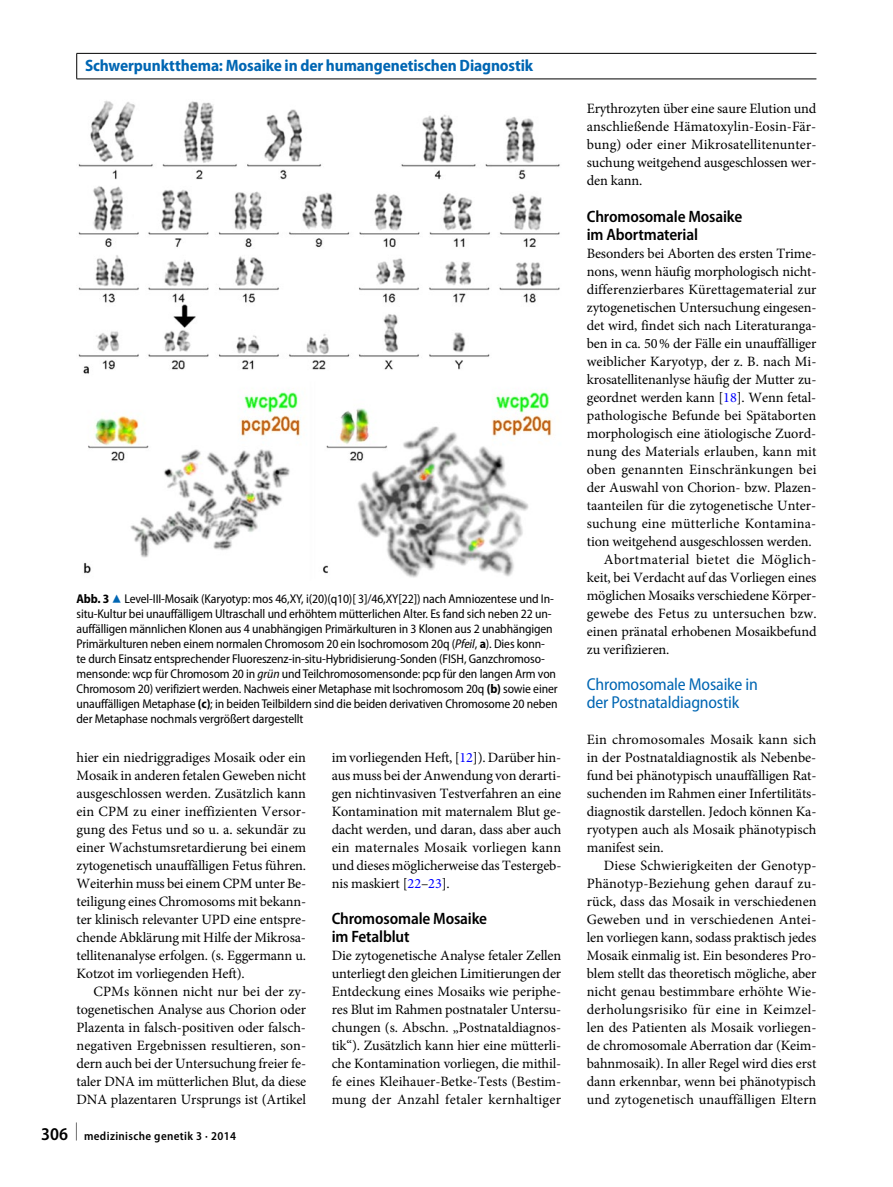
<style>
.page{position:relative;width:893px;height:1187px;background:#fff}
.page>*{position:absolute;margin:0;border:0;box-sizing:border-box;transform-origin:0 0}
.t1{font:semi-condensed 17.25px/18px "Myriad Pro";letter-spacing:-.01em;color:#0066b3}
.t2{font:600 semi-condensed 16.5px/18px "Myriad Pro";letter-spacing:-.01em;color:#000}
.t3{font:700 semi-condensed 16.5px "Myriad Pro";letter-spacing:-.005em;color:#0066b3}
.t4{font:14.25px/18px "Minion Pro";letter-spacing:-.005em;color:#000;text-align:justify}
.t5{font:14.25px "Minion Pro";letter-spacing:.015em;color:#000}
.t6{font:14.25px "Minion Pro";letter-spacing:.025em;color:#000}
.t7{font:semi-condensed 12.75px/15px "Myriad Pro";letter-spacing:-.01em;color:#000}
.t8{font:600 semi-condensed 12px "Myriad Pro";letter-spacing:.03em;color:#000}
.s1{font-weight:700}
.s2{font-family:"Blik Buttons";font-stretch:normal;font-size:13.5px;color:#0066b3}
.s3{font-style:italic}
.s4{font-size:18px}
.s5{color:#00f}
</style>
<div class="page">
<hr style="left:77px;top:53px;width:739px;height:1px;background:#000">
<svg style="left:76px;top:54px;width:1px;height:25px"></svg>
<hr style="left:77px;top:79px;width:739px;height:1px;background:#000">
<img style="left:78px;top:100px;width:482px;height:478px">
<p class="t3" style="left:85px;top:56px;width:450px">Schwerpunktthema: Mosaike in der humangenetischen Diagnostik</p>
<p class="t7" style="left:77px;top:591px;width:483px"><span class="s1">Abb. 3</span> <span class="s2">8</span> Level-III-Mosaik (Karyotyp: mos 46,XY, i(20)(q10)[ 3]/46,XY[22]) nach Amniozentese und In&shy;situ-Kultur bei unauffälligem Ultraschall und erhöhtem mütterlichen Alter. Es fand sich neben 22 un&shy;auffälligen männlichen Klonen aus 4 unabhängigen Primärkulturen in 3 Klonen aus 2 unabhängigen Primärkulturen neben einem normalen Chromosom 20 ein Isochromosom 20q (<span class="s3">Pfeil</span>, <span class="s1">a</span>). Dies konn&shy;te durch Einsatz entsprechender Fluoreszenz-in-situ-Hybridisierung-Sonden (FISH, Ganzchromoso&shy;mensonde: wcp für Chromosom 20 in <span class="s3">grün</span> und Teilchromosomensonde: pcp für den langen Arm von Chromosom 20) verifiziert werden. Nachweis einer Metaphase mit Isochromosom 20q <span class="s1">(b)</span> sowie einer unauffälligen Metaphase <span class="s1">(c)</span>; in beiden Teilbildern sind die beiden derivativen Chromosome 20 neben der Metaphase nochmals vergrößert dargestellt</p>
<p class="t4" style="left:77px;top:748px;width:231px">hier ein niedriggradiges Mosaik oder ein Mosaik in anderen fetalen Geweben nicht ausgeschlossen werden. Zusätzlich kann ein CPM zu einer ineffizienten Versor&shy;gung des Fetus und so u. a. sekundär zu einer Wachstumsretardierung bei einem zytogenetisch unauffälligen Fetus führen.<br>Weiterhin muss bei einem CPM unter Be&shy;teiligung eines Chromosoms mit bekann&shy;ter klinisch relevanter UPD eine entspre&shy;chende Abklärung mit Hilfe der Mikrosa&shy;tellitenanalyse erfolgen. (s. Eggermann u.<br>Kotzot im vorliegenden Heft).</p>
<p class="t4" style="left:77px;top:982px;width:231px;text-align:left;text-indent:17px">CPMs können nicht nur bei der zy&shy;togenetischen Analyse aus Chorion oder Plazenta in falsch-positiven oder falsch&shy;negativen Ergebnissen resultieren, son&shy;dern auch bei der Untersuchung freier fe&shy;taler DNA im mütterlichen Blut, da diese DNA plazentaren Ursprungs ist (Artikel</p>
<p class="t8" style="left:41px;top:1129px;width:196px"><span class="s4">306 </span><sup>|</sup> medizinische genetik 3 · 2014</p>
<p class="t4" style="left:332px;top:748px;width:231px">im vorliegenden Heft, [<span class="s5">12</span>]). Darüber hin&shy;aus muss bei der Anwendung von derarti&shy;gen nichtinvasiven Testverfahren an eine Kontamination mit maternalem Blut ge&shy;dacht werden, und daran, dass aber auch ein maternales Mosaik vorliegen kann und dieses möglicherweise das Testergeb&shy;nis maskiert [<span class="s5">22</span>–<span class="s5">23</span>].</p>
<p class="t2" style="left:332px;top:909px;width:157px">Chromosomale Mosaike im Fetalblut</p>
<p class="t4" style="left:332px;top:946px;width:231px">Die zytogenetische Analyse fetaler Zellen unterliegt den gleichen Limitierungen der Entdeckung eines Mosaiks wie periphe&shy;res Blut im Rahmen postnataler Untersu&shy;chungen (s. Abschn. „Postnataldiagnos&shy;tik“). Zusätzlich kann hier eine mütterli&shy;che Kontamination vorliegen, die mithil&shy;fe eines Kleihauer-Betke-Tests (Bestim&shy;mung der Anzahl fetaler kernhaltiger</p>
<p class="t4" style="left:587px;top:100px;width:231px">Erythrozyten über eine saure Elution und anschließende Hämatoxylin-Eosin-Fär&shy;bung) oder einer Mikrosatellitenunter&shy;suchung weitgehend ausgeschlossen wer&shy;den kann.</p>
<p class="t2" style="left:587px;top:207px;width:157px">Chromosomale Mosaike im Abortmaterial</p>
<p class="t4" style="left:587px;top:244px;width:231px">Besonders bei Aborten des ersten Trime-</p>
<p class="t4" style="left:587px;top:262px;width:231px">nons, wenn häufig morphologisch nicht-</p>
<p class="t4" style="left:587px;top:280px;width:231px">differenzierbares Kürettagematerial zur</p>
<p class="t4" style="left:587px;top:298px;width:231px">zytogenetischen Untersuchung eingesen-</p>
<p class="t4" style="left:587px;top:316px;width:231px">det wird, findet sich nach Literaturanga-</p>
<p class="t4" style="left:587px;top:334px;width:231px">ben in ca. 50% der Fälle ein unauffälliger</p>
<p class="t4" style="left:587px;top:352px;width:231px">weiblicher Karyotyp, der z. B. nach Mi-</p>
<p class="t4" style="left:587px;top:370px;width:231px">krosatellitenanlyse häufig der Mutter zu-</p>
<p class="t4" style="left:587px;top:388px;width:231px">geordnet werden kann [<span class="s5">18</span>]. Wenn fetal-</p>
<p class="t4" style="left:587px;top:406px;width:231px">pathologische Befunde bei Spätaborten</p>
<p class="t4" style="left:587px;top:424px;width:231px">morphologisch eine ätiologische Zuord-</p>
<p class="t4" style="left:587px;top:442px;width:231px">nung des Materials erlauben, kann mit</p>
<p class="t5" style="left:587px;top:459px;width:231px">oben genannten Einschränkungen bei</p>
<p class="t4" style="left:587px;top:478px;width:231px">der Auswahl von Chorion- bzw. Plazen-</p>
<p class="t4" style="left:587px;top:496px;width:231px">taanteilen für die zytogenetische Unter-</p>
<p class="t5" style="left:587px;top:513px;width:231px">suchung eine mütterliche Kontamina-</p>
<p class="t4" style="left:587px;top:532px;width:226px">tion weitgehend ausgeschlossen werden.</p>
<p class="t6" style="left:604px;top:549px;width:214px">Abortmaterial bietet die Möglich-</p>
<p class="t4" style="left:587px;top:568px;width:231px">keit, bei Verdacht auf das Vorliegen eines</p>
<p class="t4" style="left:587px;top:586px;width:231px">möglichen Mosaiks verschiedene Körper-</p>
<p class="t4" style="left:587px;top:604px;width:231px">gewebe des Fetus zu untersuchen bzw.</p>
<p class="t4" style="left:587px;top:622px;width:231px">einen pränatal erhobenen Mosaikbefund</p>
<p class="t4" style="left:587px;top:640px;width:84px">zu verifizieren.</p>
<p class="t1" style="left:587px;top:675px;width:173px">Chromosomale Mosaike in der Postnataldiagnostik</p>
<p class="t4" style="left:587px;top:730px;width:231px">Ein chromosomales Mosaik kann sich in der Postnataldiagnostik als Nebenbe&shy;fund bei phänotypisch unauffälligen Rat&shy;suchenden im Rahmen einer Infertilitäts&shy;diagnostik darstellen. Jedoch können Ka&shy;ryotypen auch als Mosaik phänotypisch manifest sein.</p>
<p class="t4" style="left:587px;top:856px;width:231px;text-indent:17px">Diese Schwierigkeiten der Genotyp-Phänotyp-Beziehung gehen darauf zu&shy;rück, dass das Mosaik in verschiedenen Geweben und in verschiedenen Antei&shy;len vorliegen kann, sodass praktisch jedes Mosaik einmalig ist. Ein besonderes Pro&shy;blem stellt das theoretisch mögliche, aber nicht genau bestimmbare erhöhte Wie&shy;derholungsrisiko für eine in Keimzel&shy;len des Patienten als Mosaik vorliegen&shy;de chromosomale Aberration dar (Keim&shy;bahnmosaik). In aller Regel wird dies erst dann erkennbar, wenn bei phänotypisch und zytogenetisch unauffälligen Eltern</p>
</div>
